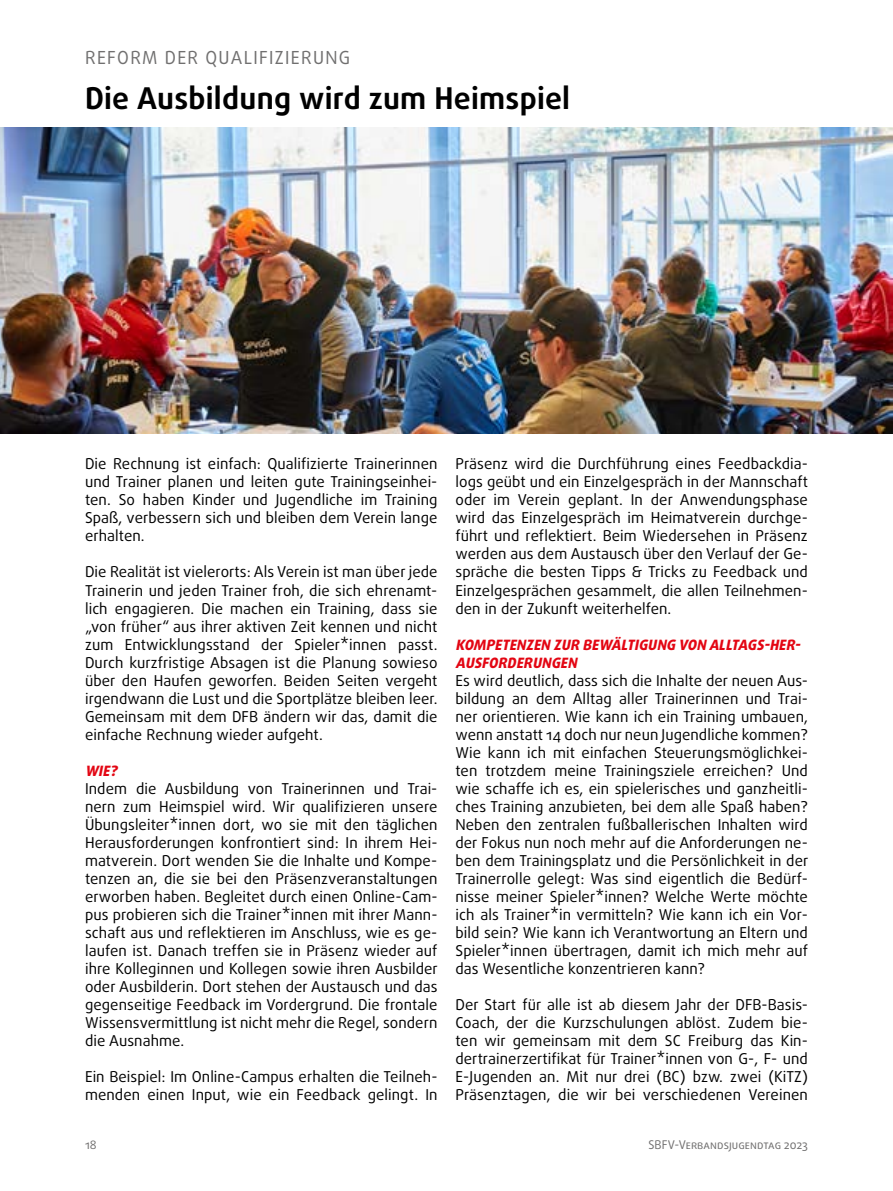
<style>
.page{position:relative;width:893px;height:1191px;background:#fff}
.page>*{position:absolute;margin:0;border:0;box-sizing:border-box;transform-origin:0 0}
.t1{font:700 30px "Daxline OT";letter-spacing:.01em;color:#000}
.t2{font:18px "Daxline OT";letter-spacing:.075em;color:#706f6f}
.t3{font:15px/18px "Daxline OT";letter-spacing:.005em;color:#000;text-align:justify}
.t4{font:italic 800 14.25px/18px "Daxline OT";color:#e30613}
.t5{font:12px "Daxline OT";letter-spacing:.005em;color:#706f6f}
</style>
<div class="page">
<img style="left:0;top:127px;width:893px;height:306px">
<p class="t2" style="left:85px;top:46px;width:267px">REFORM DER QUALIFIZIERUNG</p>
<h1 class="t1" style="left:85px;top:79px;width:487px">Die Ausbildung wird zum Heimspiel</h1>
<p class="t3" style="left:85px;top:455px;width:354px">Die Rechnung ist einfach: Qualifizierte Trainerinnen und Trainer planen und leiten gute Trainingseinhei&shy;ten. So haben Kinder und Jugendliche im Training Spaß, verbessern sich und bleiben dem Verein lange erhalten.</p>
<p class="t3" style="left:85px;top:563px;width:354px">Die Realität ist vielerorts: Als Verein ist man über jede Trainerin und jeden Trainer froh, die sich ehrenamt&shy;lich engagieren. Die machen ein Training, dass sie „von früher“ aus ihrer aktiven Zeit kennen und nicht zum Entwicklungsstand der Spieler*innen passt.<br>Durch kurzfristige Absagen ist die Planung sowieso über den Haufen geworfen. Beiden Seiten vergeht irgendwann die Lust und die Sportplätze bleiben leer.<br>Gemeinsam mit dem DFB ändern wir das, damit die einfache Rechnung wieder aufgeht.</p>
<p class="t4" style="left:85px;top:761px;width:37px">WIE?</p>
<p class="t3" style="left:85px;top:779px;width:354px">Indem die Ausbildung von Trainerinnen und Trai&shy;nern zum Heimspiel wird. Wir qualifizieren unsere Übungsleiter*innen dort, wo sie mit den täglichen Herausforderungen konfrontiert sind: In ihrem Hei&shy;matverein. Dort wenden Sie die Inhalte und Kompe&shy;tenzen an, die sie bei den Präsenzveranstaltungen erworben haben. Begleitet durch einen Online-Cam&shy;pus probieren sich die Trainer*innen mit ihrer Mann&shy;schaft aus und reflektieren im Anschluss, wie es ge&shy;laufen ist. Danach treffen sie in Präsenz wieder auf ihre Kolleginnen und Kollegen sowie ihren Ausbilder oder Ausbilderin. Dort stehen der Austausch und das gegenseitige Feedback im Vordergrund. Die frontale Wissensvermittlung ist nicht mehr die Regel, sondern die Ausnahme.</p>
<p class="t3" style="left:85px;top:1067px;width:354px">Ein Beispiel: Im Online-Campus erhalten die Teilneh&shy;menden einen Input, wie ein Feedback gelingt. In</p>
<p class="t3" style="left:455px;top:455px;width:354px">Präsenz wird die Durchführung eines Feedbackdia&shy;logs geübt und ein Einzelgespräch in der Mannschaft oder im Verein geplant. In der Anwendungsphase wird das Einzelgespräch im Heimatverein durchge&shy;führt und reflektiert. Beim Wiedersehen in Präsenz werden aus dem Austausch über den Verlauf der Ge&shy;spräche die besten Tipps &amp; Tricks zu Feedback und Einzelgesprächen gesammelt, die allen Teilnehmen&shy;den in der Zukunft weiterhelfen.</p>
<p class="t4" style="left:456px;top:635px;width:350px">KOMPETENZEN ZUR BEWÄLTIGUNG VON ALLTAGS-HER-<br>AUSFORDERUNGEN</p>
<p class="t3" style="left:455px;top:671px;width:354px">Es wird deutlich, dass sich die Inhalte der neuen Aus&shy;bildung an dem Alltag aller Trainerinnen und Trai&shy;ner orientieren. Wie kann ich ein Training umbauen, wenn anstatt 14 doch nur neun Jugendliche kommen?<br>Wie kann ich mit einfachen Steuerungsmöglichkei&shy;ten trotzdem meine Trainingsziele erreichen? Und wie schaffe ich es, ein spielerisches und ganzheitli&shy;ches Training anzubieten, bei dem alle Spaß haben?<br>Neben den zentralen fußballerischen Inhalten wird der Fokus nun noch mehr auf die Anforderungen ne&shy;ben dem Trainingsplatz und die Persönlichkeit in der Trainerrolle gelegt: Was sind eigentlich die Bedürf&shy;nisse meiner Spieler*innen? Welche Werte möchte ich als Trainer*in vermitteln? Wie kann ich ein Vor&shy;bild sein? Wie kann ich Verantwortung an Eltern und Spieler*innen übertragen, damit ich mich mehr auf das Wesentliche konzentrieren kann?</p>
<p class="t3" style="left:455px;top:995px;width:354px">Der Start für alle ist ab diesem Jahr der DFB-Basis-Coach, der die Kurzschulungen ablöst. Zudem bie&shy;ten wir gemeinsam mit dem SC Freiburg das Kin&shy;dertrainerzertifikat für Trainer*innen von G-, F- und E-Jugenden an. Mit nur drei (BC) bzw. zwei (KiTZ)<br>Präsenztagen, die wir bei verschiedenen Vereinen</p>
<p class="t5" style="left:85px;top:1137px;width:13px">18</p>
<p class="t5" style="left:648px;top:1137px;width:161px">SBFV-Verbandsjugendtag 2023</p>
</div>
